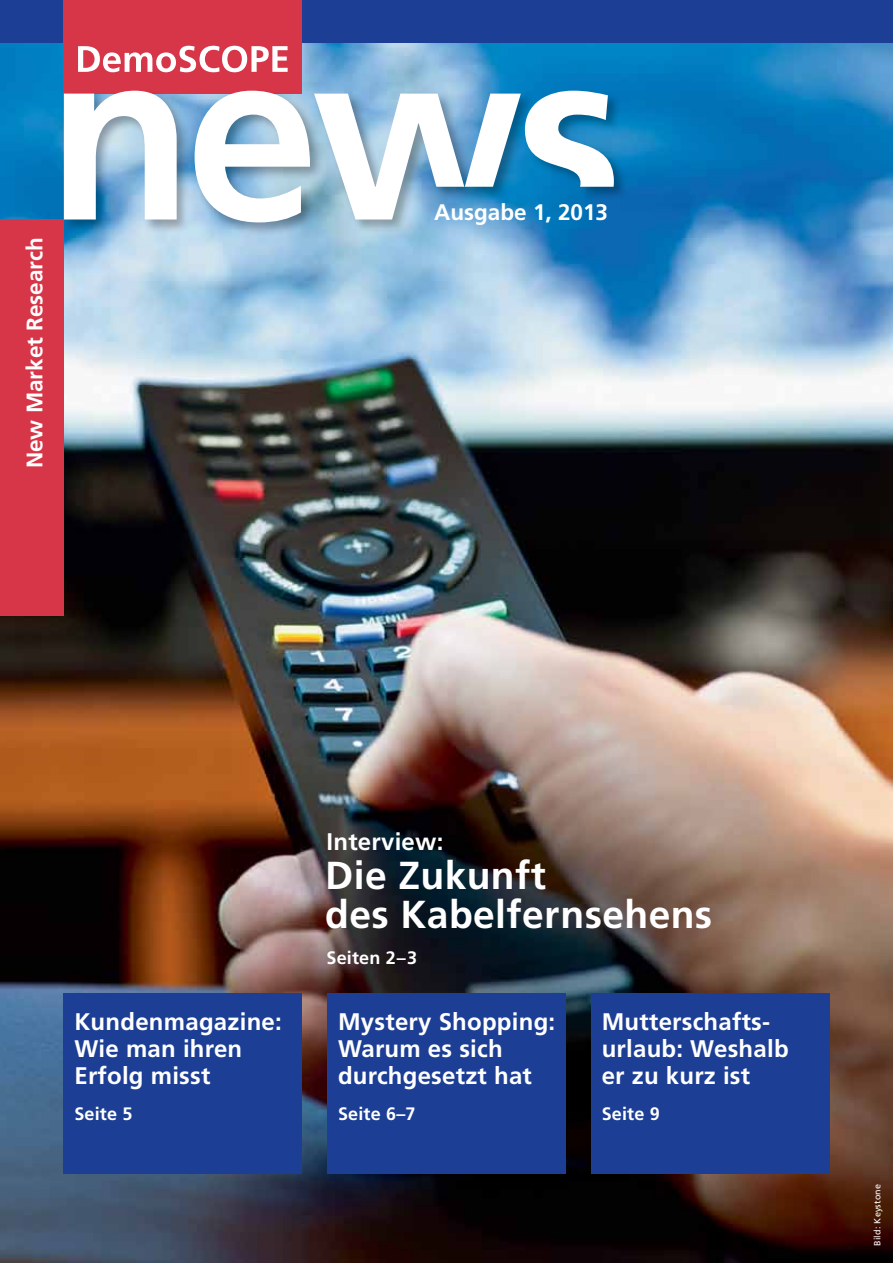
<style>
.page{position:relative;width:893px;height:1263px;background:#fff}
.page>*{position:absolute;margin:0;border:0;box-sizing:border-box;transform-origin:0 0}
.t1{font:700 39px/39px "Frutiger LT Std";letter-spacing:.01em;color:#fff}
.t2{font:700 24px/27px "Frutiger LT Std";letter-spacing:.01em;color:#fff}
.t3{font:700 22.5px "Frutiger LT Std";color:#fff}
.t4{font:700 18px "Frutiger LT Std";letter-spacing:.01em;color:#fff}
.t5{font:9px "Frutiger LT Std";letter-spacing:.02em;color:#fff}
</style>
<div class="page">
<img style="left:0;top:43px;width:893px;height:1220px">
<div style="left:0;top:0;width:893px;height:43px;background:#1c3e94"></div>
<div style="left:0;top:220px;width:64px;height:396px;background:#d73648"></div>
<div style="left:64px;top:0;width:238px;height:94px;background:#d73648"></div>
<div style="left:64px;top:994px;width:238px;height:180px;background:#1c3e94"></div>
<div style="left:327px;top:994px;width:239px;height:180px;background:#1c3e94"></div>
<div style="left:591px;top:994px;width:238px;height:180px;background:#1c3e94"></div>
<svg style="left:78px;top:46px;width:210px;height:26px"></svg>
<div style="left:62px;top:88px;width:566px;height:148px;background:#000;opacity:.3"></div>
<svg style="left:64px;top:91px;width:550px;height:131px"></svg>
<p class="t3" style="left:21px;top:468px;width:232px;rotate:-90deg">New Market Research</p>
<p class="t3" style="left:434px;top:199px;width:175px">Ausgabe 1, 2013</p>
<p class="t2" style="left:74px;top:1008px;width:209px">Kundenmagazine:<br>Wie man ihren<br>Erfolg misst</p>
<p class="t4" style="left:74px;top:1103px;width:60px">Seite 5</p>
<p class="t2" style="left:327px;top:828px;width:118px">Interview:</p>
<h1 class="t1" style="left:325px;top:856px;width:388px">Die Zukunft<br>des Kabelfernsehens</h1>
<p class="t4" style="left:327px;top:947px;width:92px">Seiten 2–3</p>
<p class="t2" style="left:338px;top:1008px;width:219px">Mystery Shopping:<br>Warum es sich durchgesetzt hat</p>
<p class="t4" style="left:338px;top:1103px;width:79px">Seite 6–7</p>
<p class="t2" style="left:602px;top:1008px;width:188px">Mutterschafts&shy;urlaub: Weshalb er zu kurz ist</p>
<p class="t4" style="left:602px;top:1103px;width:60px">Seite 9</p>
<p class="t5" style="left:872px;top:1246px;width:64px;rotate:-90deg">Bild: Keystone</p>
</div>
